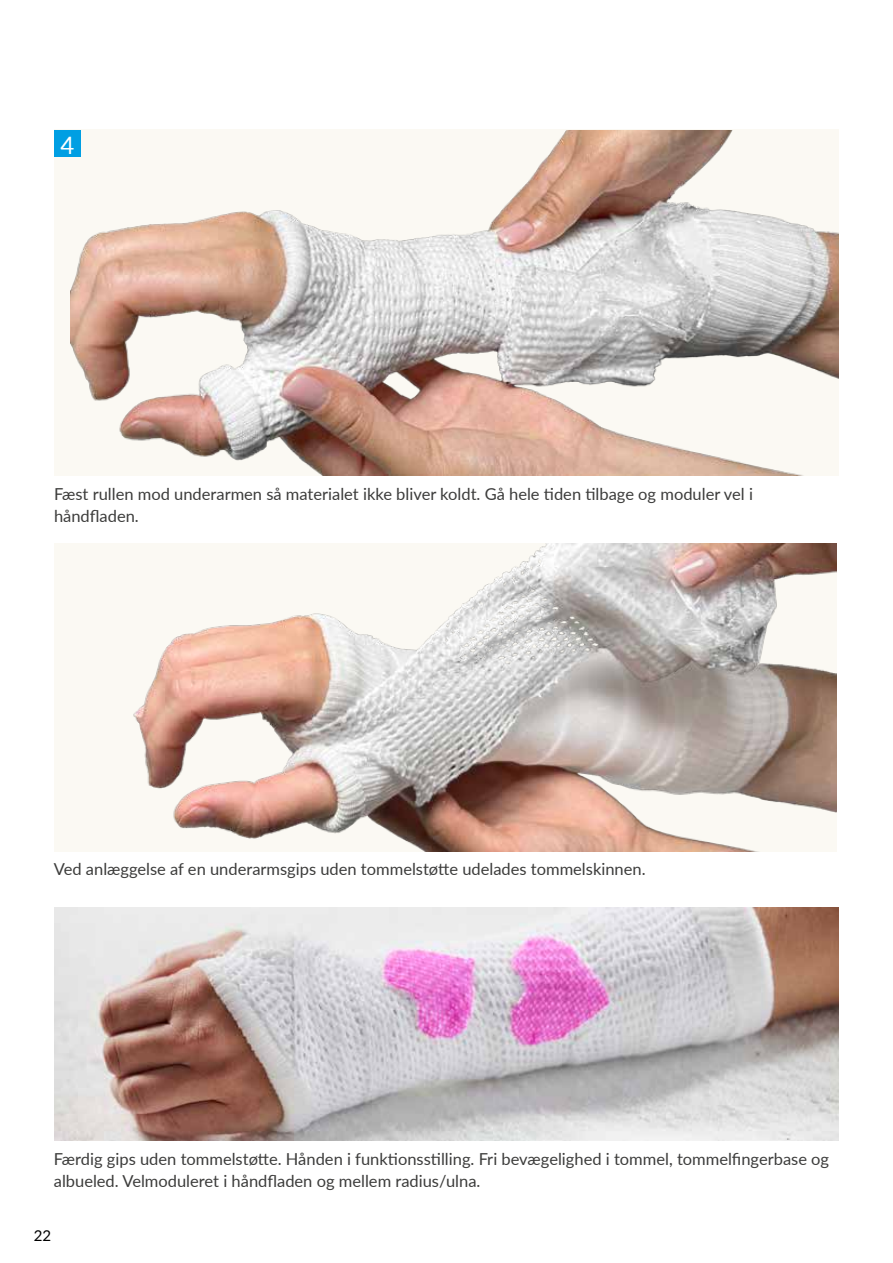
<style>
.page{position:relative;width:893px;height:1263px;background:#fff}
.page>*{position:absolute;margin:0;border:0;box-sizing:border-box;transform-origin:0 0}
.t1{font:24px "Lato";color:#fff}
.t2{font:16.5px/21.8px "Lato";color:#3c3c3b}
.t3{font:15px "Lato";color:#000}
</style>
<div class="page">
<div style="left:54px;top:129px;width:785px;height:347px;background:#fbf9f3"></div>
<img style="left:54px;top:908px;width:785px;height:233px">
<div style="left:54px;top:543px;width:783px;height:308px;background:#fbf9f3"></div>
<img style="left:70px;top:131px;width:768px;height:344px">
<img style="left:133px;top:543px;width:704px;height:308px">
<div style="left:54px;top:131px;width:27px;height:26px;background:#009fe3"></div>
<h1 class="t1" style="left:60px;top:128px;width:15px">4</h1>
<p class="t2" style="left:54px;top:483px;width:700px">Fæst rullen mod underarmen så materialet ikke bliver koldt. Gå hele tiden tilbage og moduler vel i håndfladen.</p>
<p class="t2" style="left:54px;top:857px;width:593px">Ved anlæggelse af en underarmsgips uden tommelstøtte udelades tommelskinnen.</p>
<p class="t2" style="left:54px;top:1148px;width:777px">Færdig gips uden tommelstøtte. Hånden i funktionsstilling. Fri bevægelighed i tommel, tommelfingerbase og albueled. Velmoduleret i håndfladen og mellem radius/ulna.</p>
<p class="t3" style="left:34px;top:1224px;width:19px">22</p>
</div>
